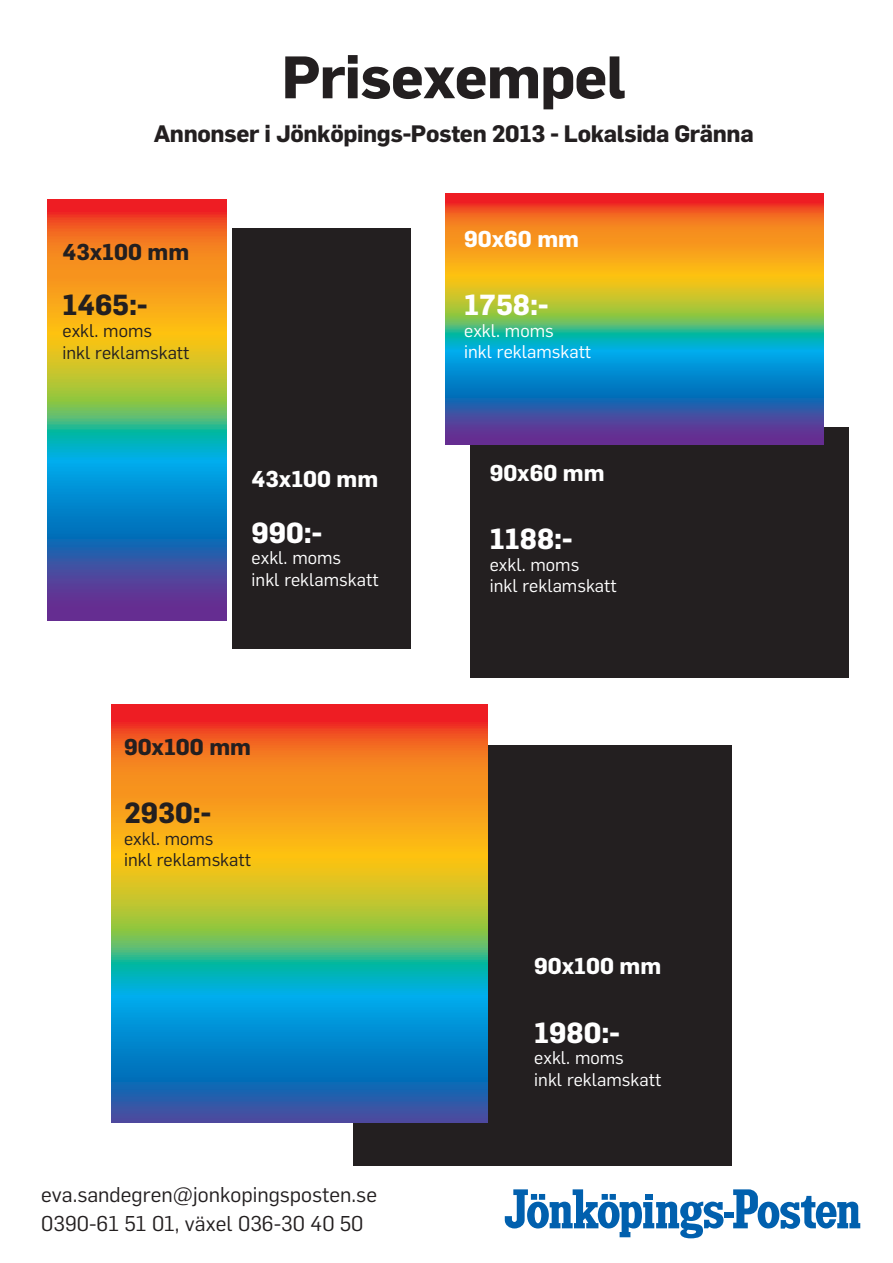
<style>
.page{position:relative;width:893px;height:1263px;background:#fff}
.page>*{position:absolute;margin:0;border:0;box-sizing:border-box;transform-origin:0 0}
.t1{font:700 58.65px "Flama";letter-spacing:-.015em;color:#231f20}
.t2{font:700 28.5px "Flama";color:#fff}
.t3{font:700 28.5px "Flama";color:#231f20}
.t4{font:700 23.4px "Flama";letter-spacing:-.015em;color:#231f20}
.t5{font:700 22.5px "Flama";color:#fff}
.t6{font:700 22.5px "Flama";color:#231f20}
.t7{font:21px "Flama";color:#231f20}
.t8{font:18px "Flama";color:#fff}
.t9{font:18px "Flama";color:#231f20}
</style>
<div class="page">
<div style="left:233px;top:228px;width:178px;height:420px;background:#231f20"></div>
<div style="left:725px;top:1212px;width:9px;height:5px;background:#0160ae"></div>
<svg style="left:505px;top:1189px;width:219px;height:49px"></svg>
<svg style="left:733px;top:1189px;width:127px;height:40px"></svg>
<div style="left:354px;top:745px;width:378px;height:421px;background:#231f20"></div>
<div style="left:471px;top:427px;width:378px;height:251px;background:#231f20"></div>
<svg style="left:445px;top:193px;width:378px;height:251px;background:#848a69"></svg>
<svg style="left:48px;top:200px;width:178px;height:421px;background:#838a6b"></svg>
<svg style="left:112px;top:704px;width:375px;height:418px;background:#889365"></svg>
<p class="t1" style="left:282px;top:35px;width:346px">Prisexempel</p>
<p class="t4" style="left:154px;top:116px;width:601px">Annonser i Jönköpings-Posten 2013 - Lokalsida Gränna</p>
<p class="t6" style="left:63px;top:235px;width:128px">43x100 mm</p>
<p class="t3" style="left:63px;top:284px;width:87px">1465:-</p>
<p class="t9" style="left:63px;top:318px;width:91px">exkl. moms</p>
<p class="t9" style="left:63px;top:340px;width:128px">inkl reklamskatt</p>
<p class="t5" style="left:252px;top:463px;width:128px">43x100 mm</p>
<p class="t2" style="left:252px;top:512px;width:72px">990:-</p>
<p class="t8" style="left:252px;top:546px;width:91px">exkl. moms</p>
<p class="t8" style="left:252px;top:567px;width:128px">inkl reklamskatt</p>
<p class="t6" style="left:124px;top:730px;width:128px">90x100 mm</p>
<p class="t3" style="left:124px;top:792px;width:89px">2930:-</p>
<p class="t9" style="left:124px;top:826px;width:91px">exkl. moms</p>
<p class="t9" style="left:124px;top:848px;width:128px">inkl reklamskatt</p>
<p class="t7" style="left:41px;top:1180px;width:337px">eva.sandegren@jonkopingsposten.se</p>
<p class="t7" style="left:41px;top:1209px;width:324px">0390-61 51 01, växel 036-30 40 50</p>
<p class="t5" style="left:464px;top:222px;width:116px">90x60 mm</p>
<p class="t2" style="left:464px;top:284px;width:86px">1758:-</p>
<p class="t8" style="left:464px;top:318px;width:91px">exkl. moms</p>
<p class="t8" style="left:464px;top:339px;width:128px">inkl reklamskatt</p>
<p class="t5" style="left:490px;top:456px;width:116px">90x60 mm</p>
<p class="t2" style="left:490px;top:518px;width:84px">1188:-</p>
<p class="t8" style="left:490px;top:552px;width:91px">exkl. moms</p>
<p class="t8" style="left:490px;top:573px;width:128px">inkl reklamskatt</p>
<p class="t5" style="left:534px;top:950px;width:128px">90x100 mm</p>
<p class="t2" style="left:534px;top:1012px;width:87px">1980:-</p>
<p class="t8" style="left:534px;top:1045px;width:91px">exkl. moms</p>
<p class="t8" style="left:534px;top:1067px;width:128px">inkl reklamskatt</p>
</div>
